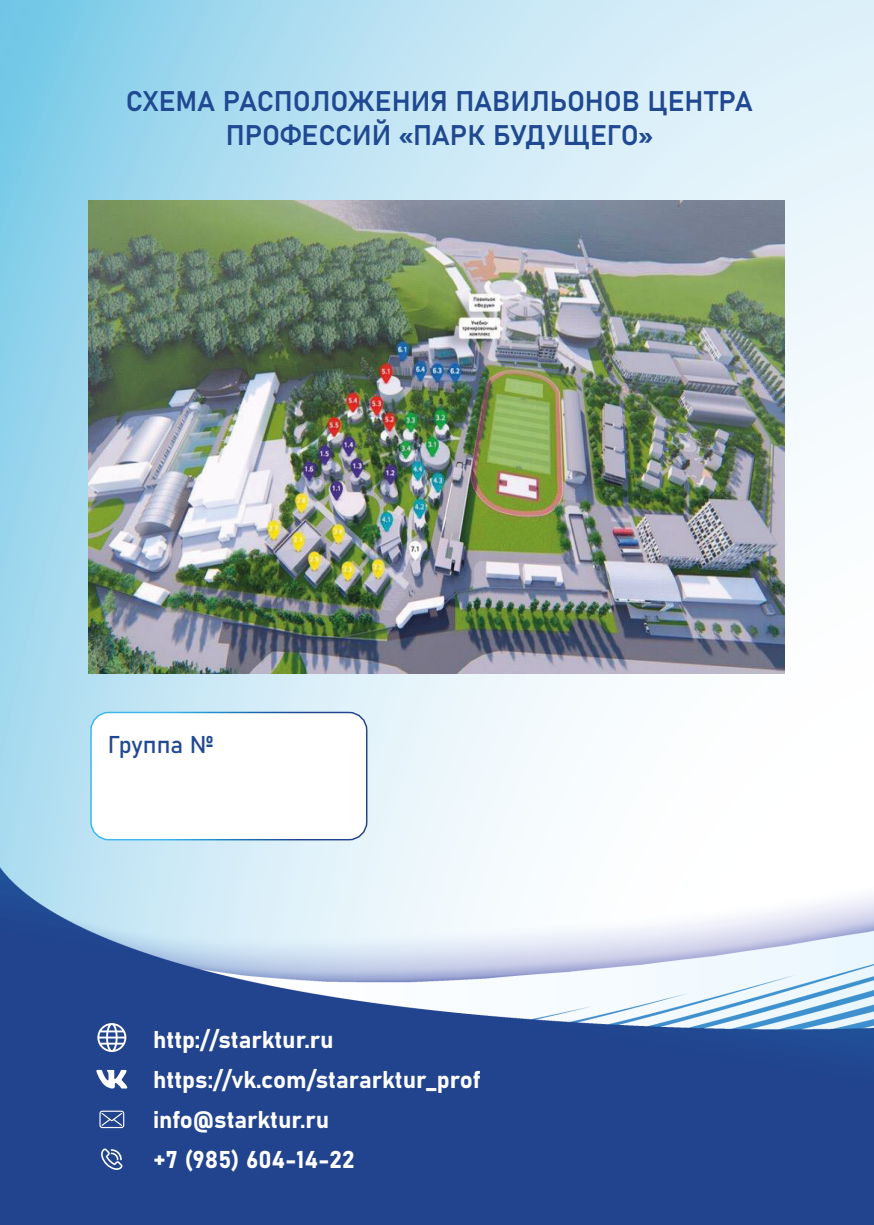
<style>
.page{position:relative;width:874px;height:1225px;background:#fff}
.page>*{position:absolute;margin:0;border:0;box-sizing:border-box;transform-origin:0 0}
.t1{font:28px/33.6px "Bahnschrift";color:#204992;text-align:center}
.t2{font:24px "Bahnschrift";color:#fff}
.t3{font:24px "Bahnschrift";color:#204992}
</style>
<div class="page">
<img style="left:0;top:0;width:873px;height:1225px">
<div style="left:91px;top:712px;width:275px;height:127px;background:#fff;border-radius:18px"></div>
<div style="left:90px;top:711px;width:277px;height:129px;border:1px solid #fff;border-radius:18px"></div>
<svg style="left:97px;top:1023px;width:29px;height:29px"></svg>
<svg style="left:96px;top:1070px;width:31px;height:18px"></svg>
<svg style="left:99px;top:1110px;width:25px;height:18px"></svg>
<img style="left:88px;top:201px;width:695px;height:472px">
<svg style="left:101px;top:1148px;width:21px;height:21px"></svg>
<p class="t1" style="left:126px;top:83px;width:628px">СХЕМА РАСПОЛОЖЕНИЯ ПАВИЛЬОНОВ ЦЕНТРА<br>ПРОФЕССИЙ «ПАРК БУДУЩЕГО»</p>
<p class="t3" style="left:108px;top:726px;width:107px">Группа №</p>
<p class="t2" style="left:153px;top:1021px;width:182px">http://starktur.ru</p>
<p class="t2" style="left:153px;top:1061px;width:329px">https://vk.com/stararktur_prof</p>
<p class="t2" style="left:153px;top:1101px;width:177px">info@starktur.ru</p>
<p class="t2" style="left:153px;top:1141px;width:203px">+7 (985) 604-14-22</p>
</div>
